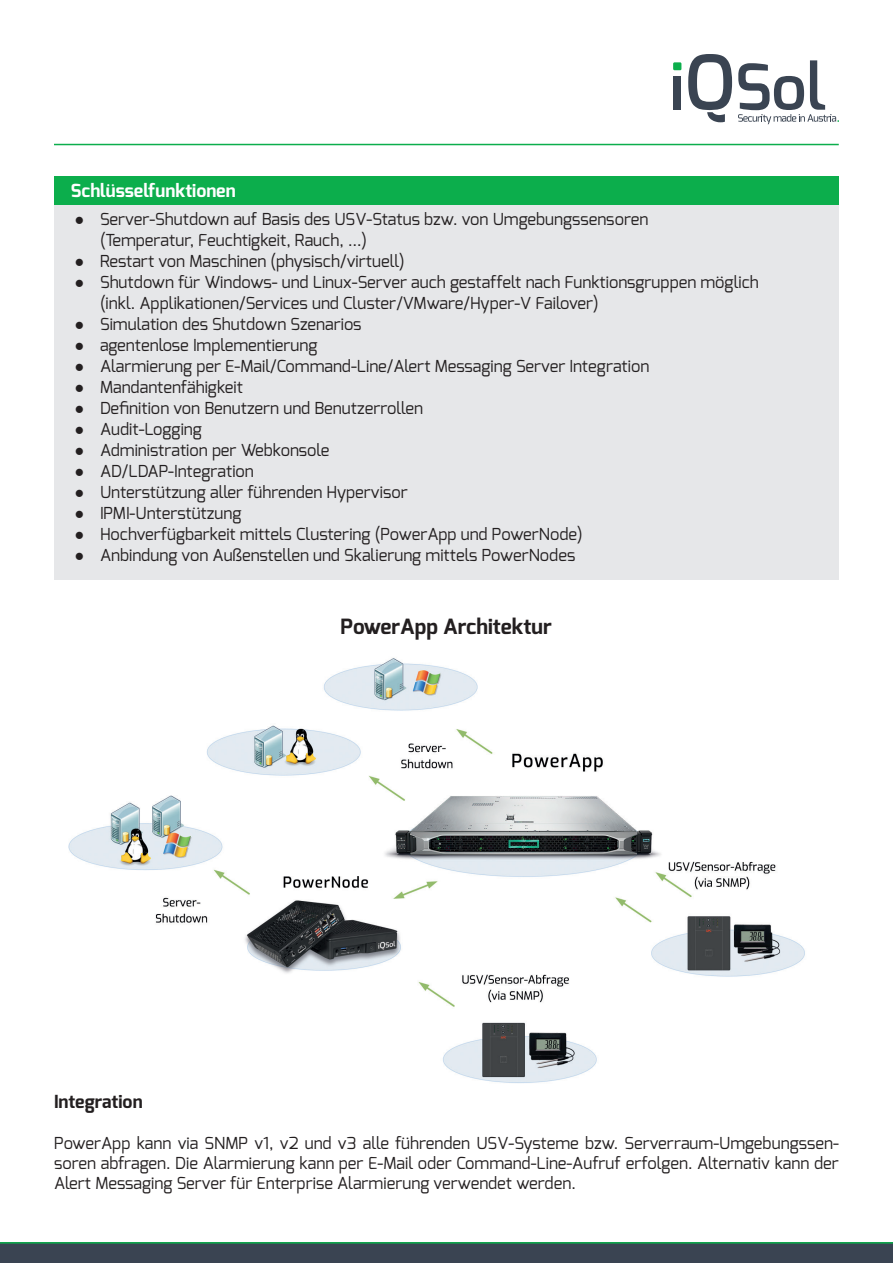
<style>
.page{position:relative;width:893px;height:1263px;background:#fff}
.page>*{position:absolute;margin:0;border:0;box-sizing:border-box;transform-origin:0 0}
.t1{font:700 21px "Exo";color:#231f20}
.t2{font:700 18px "Exo";color:#fff}
.t3{font:700 18px "Exo";color:#231f20}
.t4{font:16.5px/21px "Exo";color:#231f20}
.s1{font-family:"Verdana"}
</style>
<div class="page">
<div style="left:0;top:1243px;width:893px;height:20px;background:#3a4452"></div>
<hr style="left:0;top:1242px;width:893px;height:1px;background:#0cae4c">
<hr style="left:54px;top:144px;width:785px;height:1px;background:#0cae4c">
<svg style="left:673px;top:62px;width:8px;height:8px"></svg>
<div style="left:674px;top:76px;width:7px;height:34px;background:#3a4452"></div>
<svg style="left:688px;top:54px;width:44px;height:68px"></svg>
<svg style="left:738px;top:60px;width:101px;height:64px"></svg>
<div style="left:54px;top:205px;width:785px;height:374px;background:#e6e7e9"></div>
<div style="left:54px;top:176px;width:785px;height:29px;background:#0cae4c"></div>
<img style="left:68px;top:658px;width:737px;height:425px">
<p class="t2" style="left:71px;top:179px;width:166px">Schlüsselfunktionen</p>
<p class="t4" style="left:100px;top:208px;width:550px;text-indent:-26px"><span class="s1">●</span> Server-Shutdown auf Basis des USV-Status bzw. von Umgebungssensoren (Temperatur, Feuchtigkeit, Rauch, …)</p>
<p class="t4" style="left:75px;top:250px;width:332px"><span class="s1">●</span> Restart von Maschinen (physisch/virtuell)</p>
<p class="t4" style="left:100px;top:271px;width:660px;text-indent:-26px"><span class="s1">●</span> Shutdown für Windows- und Linux-Server auch gestaffelt nach Funktionsgruppen möglich (inkl. Applikationen/Services und Cluster/VMware/Hyper-V Failover)</p>
<p class="t4" style="left:75px;top:313px;width:289px"><span class="s1">●</span> Simulation des Shutdown Szenarios</p>
<p class="t4" style="left:75px;top:334px;width:245px"><span class="s1">●</span> agentenlose Implementierung</p>
<p class="t4" style="left:75px;top:355px;width:576px"><span class="s1">●</span> Alarmierung per E-Mail/Command-Line/Alert Messaging Server Integration</p>
<p class="t4" style="left:75px;top:376px;width:170px"><span class="s1">●</span> Mandantenfähigkeit</p>
<p class="t4" style="left:75px;top:397px;width:350px"><span class="s1">●</span> Definition von Benutzern und Benutzerrollen</p>
<p class="t4" style="left:75px;top:418px;width:129px"><span class="s1">●</span> Audit-Logging</p>
<p class="t4" style="left:75px;top:439px;width:256px"><span class="s1">●</span> Administration per Webkonsole</p>
<p class="t4" style="left:75px;top:460px;width:181px"><span class="s1">●</span> AD/LDAP-Integration</p>
<p class="t4" style="left:75px;top:481px;width:335px"><span class="s1">●</span> Unterstützung aller führenden Hypervisor</p>
<p class="t4" style="left:75px;top:502px;width:168px"><span class="s1">●</span> IPMI-Unterstützung</p>
<p class="t4" style="left:75px;top:523px;width:510px"><span class="s1">●</span> Hochverfügbarkeit mittels Clustering (PowerApp und PowerNode)</p>
<p class="t4" style="left:75px;top:544px;width:502px"><span class="s1">●</span> Anbindung von Außenstellen und Skalierung mittels PowerNodes</p>
<p class="t1" style="left:341px;top:613px;width:213px">PowerApp Architektur</p>
<p class="t3" style="left:54px;top:1090px;width:90px">Integration</p>
<p class="t4" style="left:54px;top:1133px;width:786px;line-height:19.8px;text-align:justify">PowerApp kann via SNMP v1, v2 und v3 alle führenden USV-Systeme bzw. Serverraum-Umgebungssen&shy;soren abfragen. Die Alarmierung kann per E-Mail oder Command-Line-Aufruf erfolgen. Alternativ kann der Alert Messaging Server für Enterprise Alarmierung verwendet werden.</p>
</div>
